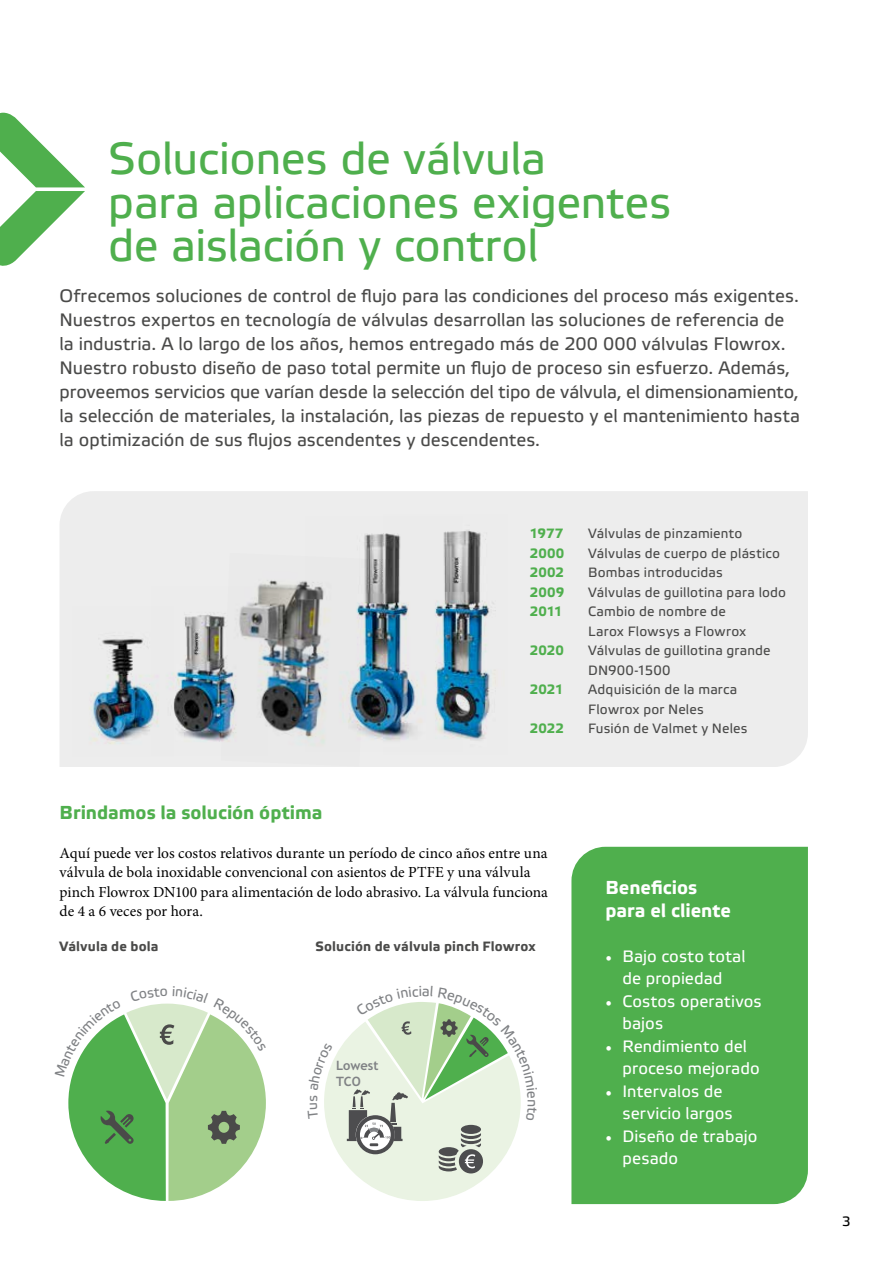
<style>
.page{position:relative;width:893px;height:1263px;background:#fff}
.page>*{position:absolute;margin:0;border:0;box-sizing:border-box;transform-origin:0 0}
.t1{font:45px/43.5px "Etelka Text Pro";letter-spacing:-.005em;color:#4faf4d}
.t2{font:700 18.75px "Etelka Text Pro";color:#4faf4d}
.t3{font:700 18.75px/22.5px "Etelka Text Pro";color:#fff}
.t4{font:18px/24px "Etelka Text Pro";color:#4a4a49}
.t5{font:16.5px/22.5px "Etelka Text Pro";letter-spacing:.005em;color:#fff}
.t6{font:15.3px/19.5px "Minion Pro";color:#000}
.t7{font:13.5px/19.5px "Etelka Text Pro";letter-spacing:.015em;color:#4a4a49}
.t8{font:700 13.5px "Etelka Text Pro";letter-spacing:.01em;color:#4a4a49}
.t9{font:700 13.5px "Etelka Text Pro";letter-spacing:.005em;color:#4faf4d}
.t10{font:13.5px "Etelka Text Pro";color:#000}
.t11{font:700 12.9px/15.5px "Trebuchet MS";color:#808285}
.t12{font:700 3px "Trebuchet MS";color:#4d4d4f}
.s1{font-family:"Minion Pro";font-weight:700}
</style>
<div class="page">
<div style="left:60px;top:491px;width:748px;height:276px;background:#ededed"></div>
<img style="left:221px;top:553px;width:147px;height:213px">
<img style="left:73px;top:606px;width:100px;height:151px">
<img style="left:305px;top:516px;width:79px;height:236px">
<img style="left:384px;top:514px;width:124px;height:241px">
<img style="left:151px;top:586px;width:116px;height:169px">
<div style="left:571px;top:847px;width:237px;height:357px;background:#4faf4d"></div>
<svg style="left:0;top:113px;width:85px;height:153px"></svg>
<svg style="left:324px;top:1002px;width:197px;height:199px"></svg>
<svg style="left:68px;top:1003px;width:198px;height:198px"></svg>
<h1 class="t1" style="left:108px;top:140px;width:565px">Soluciones de válvula<br>para aplicaciones exigentes de aislación y control</h1>
<p class="t4" style="left:60px;top:285px;width:742px">Ofrecemos soluciones de control de flujo para las condiciones del proceso más exigentes.<br>Nuestros expertos en tecnología de válvulas desarrollan las soluciones de referencia de la industria. A lo largo de los años, hemos entregado más de 200 000 válvulas Flowrox.<br>Nuestro robusto diseño de paso total permite un flujo de proceso sin esfuerzo. Además, proveemos servicios que varían desde la selección del tipo de válvula, el dimensionamiento, la selección de materiales, la instalación, las piezas de repuesto y el mantenimiento hasta la optimización de sus flujos ascendentes y descendentes.</p>
<p class="t2" style="left:60px;top:802px;width:264px">Brindamos la solución óptima</p>
<p class="t9" style="left:530px;top:526px;width:35px">1977</p>
<p class="t7" style="left:588px;top:525px;width:156px">Válvulas de pinzamiento</p>
<p class="t9" style="left:530px;top:546px;width:36px">2000</p>
<p class="t7" style="left:588px;top:544px;width:193px">Válvulas de cuerpo de plástico</p>
<p class="t9" style="left:530px;top:565px;width:36px">2002</p>
<p class="t7" style="left:588px;top:564px;width:136px">Bombas introducidas</p>
<p class="t9" style="left:530px;top:585px;width:36px">2009</p>
<p class="t7" style="left:588px;top:583px;width:199px">Válvulas de guillotina para lodo</p>
<p class="t9" style="left:530px;top:604px;width:34px">2011</p>
<p class="t7" style="left:588px;top:603px;width:159px">Cambio de nombre de<br>Larox Flowsys a Flowrox</p>
<p class="t9" style="left:530px;top:643px;width:36px">2020</p>
<p class="t7" style="left:588px;top:642px;width:184px">Válvulas de guillotina grande<br>DN900-1500</p>
<p class="t9" style="left:530px;top:682px;width:35px">2021</p>
<p class="t7" style="left:588px;top:681px;width:151px">Adquisición de la marca<br>Flowrox por Neles</p>
<p class="t9" style="left:530px;top:721px;width:36px">2022</p>
<p class="t7" style="left:588px;top:720px;width:161px">Fusión de Valmet y Neles</p>
<p class="t6" style="left:60px;top:843px;width:490px">Aquí puede ver los costos relativos durante un período de cinco años entre una válvula de bola inoxidable convencional con asientos de PTFE y una válvula pinch Flowrox DN100 para alimentación de lodo abrasivo. La válvula funciona de 4 a 6 veces por hora.</p>
<p class="t8" style="left:60px;top:939px;width:101px">Válvula de bola</p>
<p class="t8" style="left:315px;top:939px;width:222px">Solución de válvula pinch Flowrox</p>
<p class="t11" style="left:336px;top:1058px;width:44px">Lowest<br>TCO</p>
<p class="t12" style="left:361px;top:1135px;width:3px">0</p>
<p class="t3" style="left:605px;top:877px;width:127px">Beneficios para el cliente</p>
<p class="t5" style="left:605px;top:946px;width:141px;text-align:center"><span class="s1">•</span> Bajo costo total de propiedad</p>
<p class="t5" style="left:622px;top:991px;width:141px;text-indent:-17px"><span class="s1">•</span> Costos operativos bajos</p>
<p class="t5" style="left:622px;top:1036px;width:139px;text-indent:-17px"><span class="s1">•</span> Rendimiento del proceso mejorado</p>
<p class="t5" style="left:622px;top:1081px;width:112px;text-indent:-17px"><span class="s1">•</span> Intervalos de servicio largos</p>
<p class="t5" style="left:622px;top:1126px;width:136px;text-indent:-17px"><span class="s1">•</span> Diseño de trabajo pesado</p>
<p class="t10" style="left:842px;top:1214px;width:10px">3</p>
</div>
